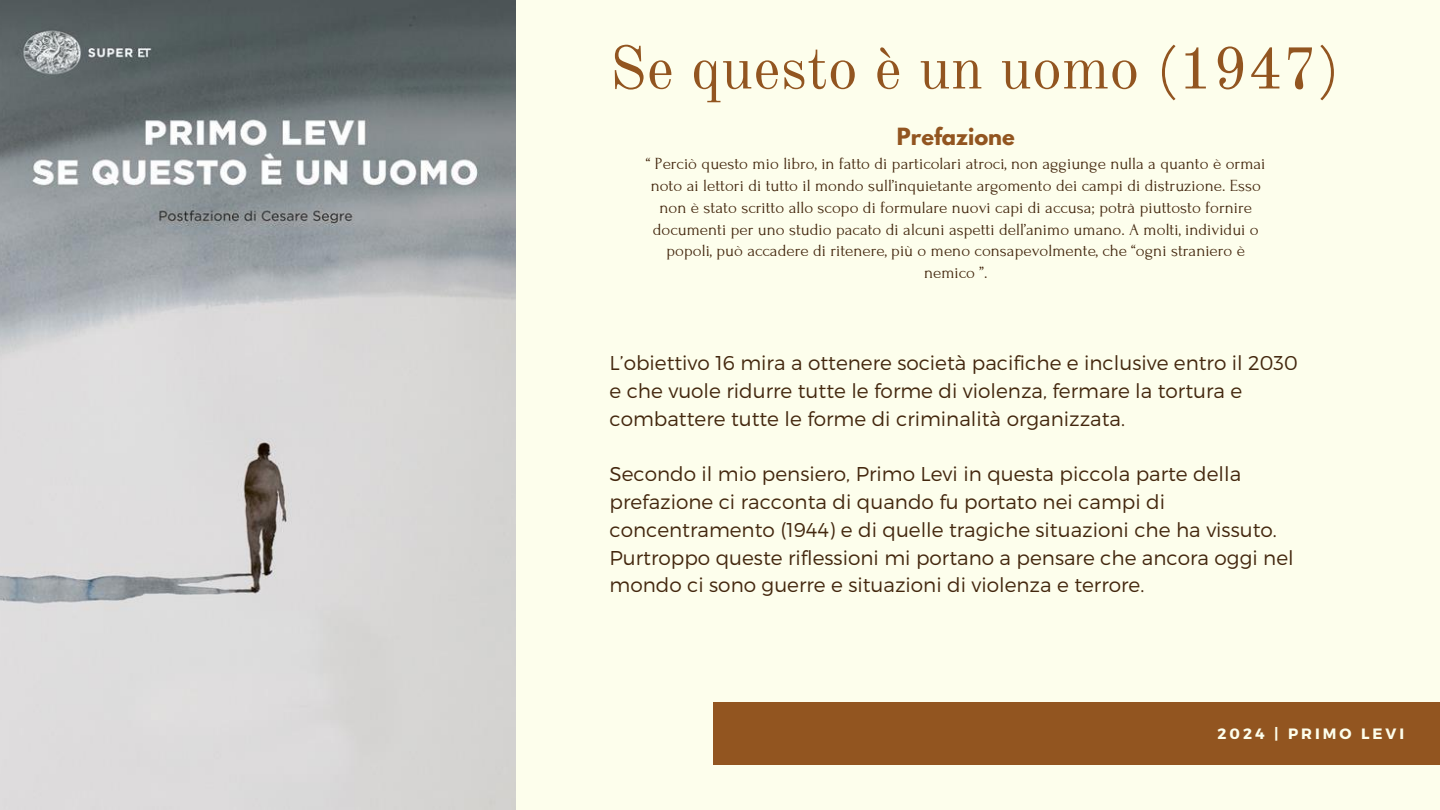
<style>
.page{position:relative;width:1440px;height:810px;background:#fdfeec}
.page>*{position:absolute;margin:0;border:0;box-sizing:border-box;transform-origin:0 0}
.t1{font:60px "Old Standard";color:#925520}
.t2{font:700 21px "League Spartan";color:#925520}
.t3{font:300 20px/27.8px "Montserrat";color:#43270e}
.t4{font:17px/21.8px "Forum";color:#43270e;text-align:center}
.t5{font:700 15px "Montserrat";letter-spacing:.2em;color:#fdfeec}
</style>
<div class="page">
<div style="left:713px;top:702px;width:727px;height:62px;background:#925520"></div>
<img style="left:0;top:0;width:516px;height:810px">
<h3 class="t1" style="left:609px;top:31px;width:732px">Se questo è un uomo (1947)</h3>
<h2 class="t2" style="left:897px;top:126px;width:119px">Prefazione</h2>
<h2 class="t4" style="left:646px;top:153px;width:621px">“ Perciò questo mio libro, in fatto di particolari atroci, non aggiunge nulla a quanto è ormai noto ai lettori di tutto il mondo sull’inquietante argomento dei campi di distruzione. Esso non è stato scritto allo scopo di formulare nuovi capi di accusa; potrà piuttosto fornire documenti per uno studio pacato di alcuni aspetti dell’animo umano. A molti, individui o popoli, può accadere di ritenere, più o meno consapevolmente, che “ogni straniero è nemico ”.</h2>
<h2 class="t3" style="left:609px;top:348px;width:690px">L’obiettivo 16 mira a ottenere società pacifiche e inclusive entro il 2030 e che vuole ridurre tutte le forme di violenza, fermare la tortura e combattere tutte le forme di criminalità organizzata.</h2>
<p class="t3" style="left:609px;top:459px;width:686px">Secondo il mio pensiero, Primo Levi in questa piccola parte della prefazione ci racconta di quando fu portato nei campi di concentramento (1944) e di quelle tragiche situazioni che ha vissuto.<br>Purtroppo queste riflessioni mi portano a pensare che ancora oggi nel mondo ci sono guerre e situazioni di violenza e terrore.</p>
<p class="t5" style="left:1218px;top:724px;width:188px">2024 | PRIMO LEVI</p>
</div>
